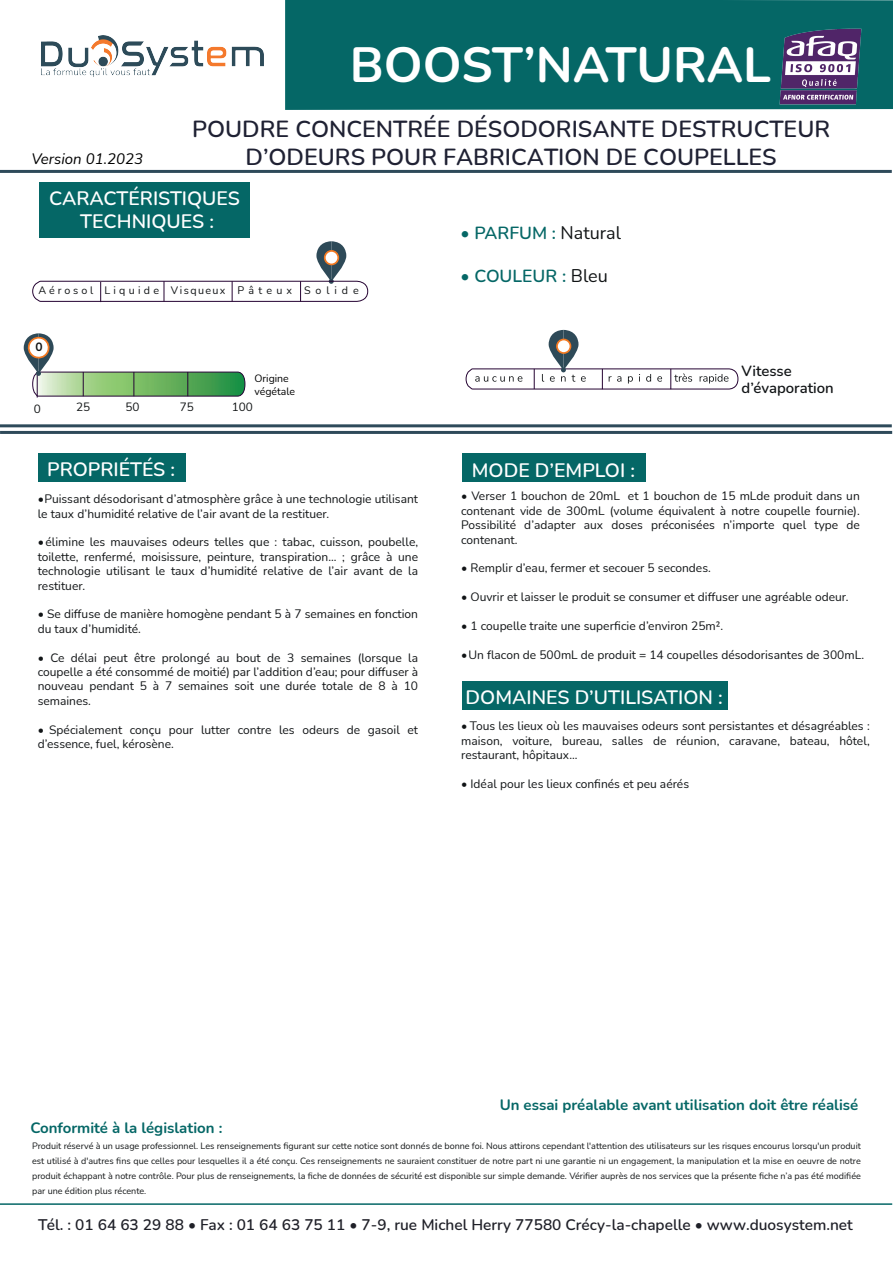
<style>
.page{position:relative;width:893px;height:1263px;background:#fff}
.page>*{position:absolute;margin:0;border:0;box-sizing:border-box;transform-origin:0 0}
.t1{font:700 49.5px "Nunito";color:#fff}
.t2{font:600 23.25px/27.9px "Nunito";color:#1f2133;text-align:center}
.t3{font:600 19.5px/23.4px "Nunito";color:#fff;text-align:center}
.t4{font:600 17.55px "Nunito";color:#056766}
.t5{font:600 15.45px "Nunito";color:#1f2028}
.t6{font:700 15px "Nunito";color:#056766}
.t7{font:italic 15px "Nunito";color:#000001}
.t8{font:600 14.85px/17.9px "Nunito";color:#111416}
.t9{font:12px/14.4px "Nunito";color:#111416;text-align:justify}
.t10{font:700 12px "Nunito";color:#111415}
.t11{font:11.7px "Nunito";color:#111415}
.t12{font:10.65px "Nunito";letter-spacing:.305em;color:#111416}
.t13{font:10.5px/12.6px "Nunito";color:#000001}
.t14{font:9px/15px "Nunito";color:#121516;text-align:justify}
.s1{font-weight:400;font-size:18px;color:#111415}
</style>
<div class="page">
<hr style="left:0;top:170px;width:892px;height:3px;background:#2e4a5a">
<hr style="left:0;top:424px;width:892px;height:3px;background:#2e4a5a">
<hr style="left:0;top:431px;width:892px;height:3px;background:#2e4a5a">
<div style="left:285px;top:0;width:608px;height:110px;background:#056766"></div>
<hr style="left:0;top:1203px;width:892px;height:2px;background:#056766">
<div style="left:38px;top:453px;width:148px;height:29px;background:#056766"></div>
<div style="left:462px;top:453px;width:183px;height:29px;background:#056766"></div>
<div style="left:40px;top:182px;width:210px;height:56px;background:#056766"></div>
<div style="left:462px;top:681px;width:266px;height:29px;background:#056766"></div>
<svg style="left:32px;top:241px;width:336px;height:61px"></svg>
<img style="left:779px;top:29px;width:82px;height:76px">
<img style="left:41px;top:35px;width:223px;height:42px">
<svg style="left:24px;top:333px;width:221px;height:65px"></svg>
<svg style="left:466px;top:330px;width:272px;height:59px"></svg>
<p class="t7" style="left:32px;top:148px;width:113px">Version 01.2023</p>
<h1 class="t1" style="left:350px;top:30px;width:423px">BOOST’NATURAL</h1>
<h2 class="t2" style="left:192px;top:114px;width:639px">POUDRE CONCENTRÉE DÉSODORISANTE DESTRUCTEUR<br>D’ODEURS POUR FABRICATION DE COUPELLES</h2>
<h3 class="t3" style="left:49px;top:185px;width:192px">CARACTÉRISTIQUES<br>TECHNIQUES :</h3>
<p class="t12" style="left:39px;top:283px;width:322px">Aérosol Liquide Visqueux Pâteux Solide</p>
<p class="t10" style="left:35px;top:338px;width:9px">0</p>
<p class="t13" style="left:254px;top:372px;width:42px">Origine végétale</p>
<p class="t11" style="left:34px;top:400px;width:9px">0</p>
<p class="t11" style="left:76px;top:399px;width:16px">25</p>
<p class="t11" style="left:126px;top:399px;width:16px">50</p>
<p class="t11" style="left:180px;top:399px;width:16px">75</p>
<p class="t11" style="left:232px;top:399px;width:23px">100</p>
<h3 class="t4" style="left:461px;top:220px;width:162px">• PARFUM : <span class="s1">Natural</span></h3>
<h3 class="t4" style="left:461px;top:263px;width:149px">• COULEUR : <span class="s1">Bleu</span></h3>
<p class="t8" style="left:741px;top:361px;width:94px">Vitesse d’évaporation</p>
<h3 class="t3" style="left:47px;top:457px;width:130px">PROPRIÉTÉS :</h3>
<h3 class="t3" style="left:472px;top:457px;width:165px">MODE D’EMPLOI :</h3>
<p class="t9" style="left:461px;top:488px;width:400px">• Verser 1 bouchon de 20mL et 1 bouchon de 15 mLde produit dans un contenant vide de 300mL (volume équivalent à notre coupelle fournie).<br>Possibilité d’adapter aux doses préconisées n’importe quel type de contenant.</p>
<p class="t9" style="left:461px;top:560px;width:251px">• Remplir d’eau, fermer et secouer 5 secondes.</p>
<p class="t9" style="left:461px;top:589px;width:389px">• Ouvrir et laisser le produit se consumer et diffuser une agréable odeur.</p>
<p class="t9" style="left:461px;top:618px;width:264px">• 1 coupelle traite une superficie d’environ 25m².</p>
<p class="t9" style="left:461px;top:647px;width:404px">•Un flacon de 500mL de produit = 14 coupelles désodorisantes de 300mL.</p>
<p class="t9" style="left:38px;top:491px;width:382px">•Puissant désodorisant d’atmosphère grâce à une technologie utilisant le taux d’humidité relative de l’air avant de la restituer.</p>
<p class="t9" style="left:38px;top:535px;width:382px">•élimine les mauvaises odeurs telles que : tabac, cuisson, poubelle, toilette, renfermé, moisissure, peinture, transpiration... ; grâce à une technologie utilisant le taux d’humidité relative de l’air avant de la restituer.</p>
<p class="t9" style="left:38px;top:607px;width:382px">• Se diffuse de manière homogène pendant 5 à 7 semaines en fonction du taux d’humidité.</p>
<p class="t9" style="left:38px;top:650px;width:382px">• Ce délai peut être prolongé au bout de 3 semaines (lorsque la coupelle a été consommé de moitié) par l’addition d’eau; pour diffuser à nouveau pendant 5 à 7 semaines soit une durée totale de 8 à 10 semaines.</p>
<p class="t9" style="left:38px;top:722px;width:382px">• Spécialement conçu pour lutter contre les odeurs de gasoil et d’essence, fuel, kérosène.</p>
<h3 class="t3" style="left:466px;top:685px;width:259px">DOMAINES D’UTILISATION :</h3>
<p class="t9" style="left:461px;top:718px;width:410px">• Tous les lieux où les mauvaises odeurs sont persistantes et désagréables : maison, voiture, bureau, salles de réunion, caravane, bateau, hôtel, restaurant, hôpitaux...</p>
<p class="t9" style="left:461px;top:776px;width:229px">• Idéal pour les lieux confinés et peu aérés</p>
<p class="t6" style="left:30px;top:1117px;width:194px">Conformité à la législation :</p>
<p class="t6" style="left:500px;top:1094px;width:360px">Un essai préalable avant utilisation doit être réalisé</p>
<p class="t14" style="left:32px;top:1137px;width:830px">Produit réservé à un usage professionnel. Les renseignements figurant sur cette notice sont donnés de bonne foi. Nous attirons cependant l'attention des utilisateurs sur les risques encourus lorsqu'un produit est utilisé à d'autres fins que celles pour lesquelles il a été conçu. Ces renseignements ne sauraient constituer de notre part ni une garantie ni un engagement, la manipulation et la mise en oeuvre de notre produit échappant à notre contrôle. Pour plus de renseignements, la fiche de données de sécurité est disponible sur simple demande. Vérifier auprès de nos services que la présente fiche n’a pas été modifiée par une édition plus récente.</p>
<p class="t5" style="left:38px;top:1213px;width:816px">Tél. : 01 64 63 29 88 • Fax : 01 64 63 75 11 • 7-9, rue Michel Herry 77580 Crécy-la-chapelle • www.duosystem.net</p>
</div>
